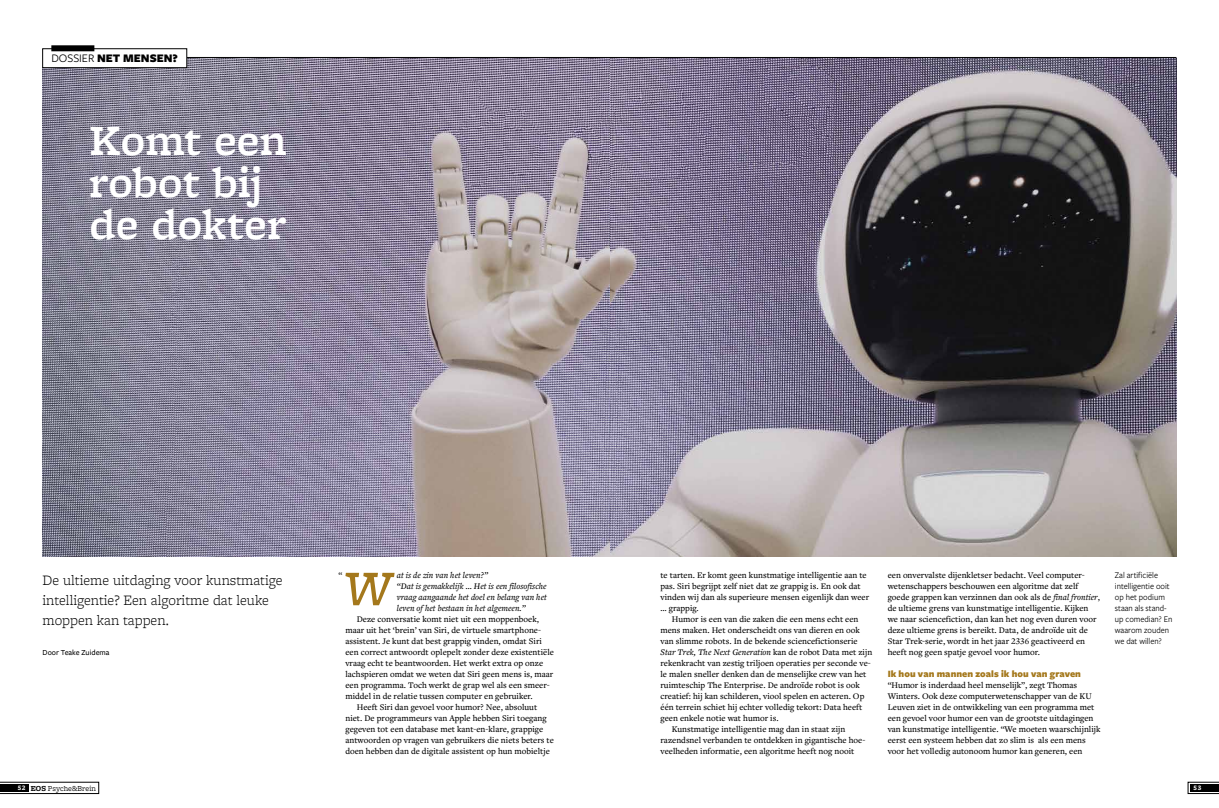
<style>
.page{position:relative;width:1219px;height:808px;background:#fff}
.page>*{position:absolute;margin:0;border:0;box-sizing:border-box;transform-origin:0 0}
.t1{font:italic 500 51.5px "Freight Micro Pro";color:#a4781c}
.t2{font:600 45px/42px "Freight Micro Pro";letter-spacing:-.005em;color:#fff}
.t3{font:300 15px/20px "Freight Micro Pro";color:#000}
.t4{font:900 12px "Freight Sans Pro";color:#000}
.t5{font:900 10px "Freight Sans Pro";letter-spacing:.01em;color:#a4781c}
.t6{font:500 9px/11px "Freight Text Pro";color:#000}
.t7{font:italic 500 9px/11px "Freight Text Pro";color:#000}
.t8{font:9px/11px "Freight Sans Pro";color:#000;scale:.95 1}
.t9{font:8px "Freight Macro Pro";color:#000}
.t10{font:500 8px "Freight Sans Pro";color:#000}
.t11{font:700 7px "Freight Macro Pro";color:#fff}
.s1{font-weight:400}
.s2{font-style:italic}
.s3{font-style:normal}
.s4{font-weight:700;font-size:7px;color:#fff}
.s5{font-weight:700}
</style>
<div class="page">
<svg style="left:1188px;top:782px;width:31px;height:12px"></svg>
<svg style="left:0;top:782px;width:99px;height:12px"></svg>
<div style="left:1191px;top:784px;width:28px;height:8px;background:#000"></div>
<div style="left:0;top:784px;width:28px;height:8px;background:#000"></div>
<img style="left:609px;top:58px;width:567px;height:498px">
<img style="left:43px;top:58px;width:566px;height:498px">
<hr style="left:78px;top:57px;width:1098px;height:1px;background:#000">
<div style="left:43px;top:49px;width:144px;height:19px;background:#fff"></div>
<div style="left:51px;top:45px;width:43px;height:6px;background:#000"></div>
<div style="left:43px;top:49px;width:144px;height:19px;border:1px solid #000"></div>
<h3 class="t4" style="left:51px;top:50px;width:128px"><span class="s1">DOSSIER</span> NET MENSEN?</h3>
<h2 class="t2" style="left:89px;top:118px;width:199px">Komt een robot bij de dokter</h2>
<h3 class="t3" style="left:43px;top:569px;width:242px">De ultieme uitdaging voor kunstmatige intelligentie? Een algoritme dat leuke moppen kan tappen.</h3>
<p class="t10" style="left:43px;top:647px;width:68px">Door Teake Zuidema</p>
<p class="t6" style="left:888px;top:569px;width:214px">een onvervalste dijenkletser bedacht. Veel computer&shy;wetenschappers beschouwen een algoritme dat zelf goede grappen kan verzinnen dan ook als de <span class="s2">final frontier</span>, de ultieme grens van kunstmatige intelligentie. Kijken we naar sciencefiction, dan kan het nog even duren voor deze ultieme grens is bereikt. Data, de androïde uit de Star Trek-serie, wordt in het jaar 2336 geactiveerd en heeft nog geen spatje gevoel voor humor.</p>
<p class="t5" style="left:888px;top:667px;width:195px">Ik hou van mannen zoals ik hou van graven</p>
<p class="t6" style="left:888px;top:679px;width:214px">“Humor is inderdaad heel menselijk”, zegt Thomas Winters. Ook deze computerwetenschapper van de KU Leuven ziet in de ontwikkeling van een programma met een gevoel voor humor een van de grootste uitdagingen van kunstmatige intelligentie. “We moeten waarschijnlijk eerst een systeem hebben dat zo slim is als een mens voor het volledig autonoom humor kan generen, een</p>
<p class="t6" style="left:660px;top:569px;width:210px">te tarten. Er komt geen kunstmatige intelligentie aan te pas. Siri begrijpt zelf niet dat ze grappig is. En ook dat vinden wij dan als superieure mensen eigenlijk dan weer … grappig.</p>
<p class="t6" style="left:672px;top:613px;width:188px">Humor is een van die zaken die een mens echt een</p>
<p class="t6" style="left:660px;top:624px;width:201px">mens maken. Het onderscheidt ons van dieren en ook</p>
<p class="t6" style="left:660px;top:635px;width:199px">van slimme robots. In de bekende sciencefictionserie</p>
<p class="t7" style="left:660px;top:646px;width:213px">Star Trek, The Next Generation <span class="s3">kan de robot Data met zijn</span></p>
<p class="t6" style="left:660px;top:657px;width:212px">rekenkracht van zestig triljoen operaties per seconde ve-</p>
<p class="t6" style="left:660px;top:668px;width:207px">le malen sneller denken dan de menselijke crew van het</p>
<p class="t6" style="left:660px;top:679px;width:201px">ruimteschip The Enterprise. De androïde robot is ook</p>
<p class="t6" style="left:660px;top:690px;width:205px">creatief: hij kan schilderen, viool spelen en acteren. Op</p>
<p class="t6" style="left:660px;top:701px;width:203px">één terrein schiet hij echter volledig tekort: Data heeft</p>
<p class="t6" style="left:660px;top:712px;width:120px">geen enkele notie wat humor is.</p>
<p class="t6" style="left:672px;top:723px;width:175px">Kunstmatige intelligentie mag dan in staat zijn</p>
<p class="t6" style="left:660px;top:734px;width:206px">razendsnel verbanden te ontdekken in gigantische hoe-</p>
<p class="t6" style="left:660px;top:745px;width:195px">veelheden informatie, een algoritme heeft nog nooit</p>
<h1 class="t1" style="left:344px;top:553px;width:49px">W</h1>
<p class="t7" style="left:397px;top:569px;width:152px">at is de zin van het leven?”<br>“Dat is gemakkelijk … Het is een filosofische vraag aangaande het doel en belang van het leven of het bestaan in het algemeen.”</p>
<p class="t6" style="left:357px;top:613px;width:184px">Deze conversatie komt niet uit een moppenboek,</p>
<p class="t6" style="left:345px;top:624px;width:197px">maar uit het ‘brein’ van Siri, de virtuele smartphone-</p>
<p class="t6" style="left:345px;top:635px;width:198px">assistent. Je kunt dat best grappig vinden, omdat Siri</p>
<p class="t6" style="left:345px;top:646px;width:210px">een correct antwoordt oplepelt zonder deze existentiële</p>
<p class="t6" style="left:345px;top:657px;width:199px">vraag echt te beantwoorden. Het werkt extra op onze</p>
<p class="t6" style="left:345px;top:668px;width:209px">lachspieren omdat we weten dat Siri geen mens is, maar</p>
<p class="t6" style="left:345px;top:679px;width:206px">een programma. Toch werkt de grap wel als een smeer-</p>
<p class="t6" style="left:345px;top:690px;width:189px">middel in de relatie tussen computer en gebruiker.</p>
<p class="t6" style="left:357px;top:701px;width:182px">Heeft Siri dan gevoel voor humor? Nee, absoluut</p>
<p class="t6" style="left:345px;top:712px;width:203px">niet. De programmeurs van Apple hebben Siri toegang</p>
<p class="t6" style="left:345px;top:723px;width:199px">gegeven tot een database met kant-en-klare, grappige</p>
<p class="t6" style="left:345px;top:734px;width:210px">antwoorden op vragen van gebruikers die niets beters te</p>
<p class="t6" style="left:345px;top:745px;width:206px">doen hebben dan de digitale assistent op hun mobieltje</p>
<p class="t6" style="left:338px;top:569px;width:5px">“</p>
<p class="t8" style="left:1115px;top:569px;width:62px">Zal artificiële intelligentie ooit op het podium staan als stand&shy;up comedian? En waarom zouden we dat willen?</p>
<p class="t9" style="left:18px;top:782px;width:80px"><span class="s4">52</span> <span class="s5">EOS</span> Psyche&amp;Brein</p>
<p class="t11" style="left:1193px;top:783px;width:9px">53</p>
</div>
